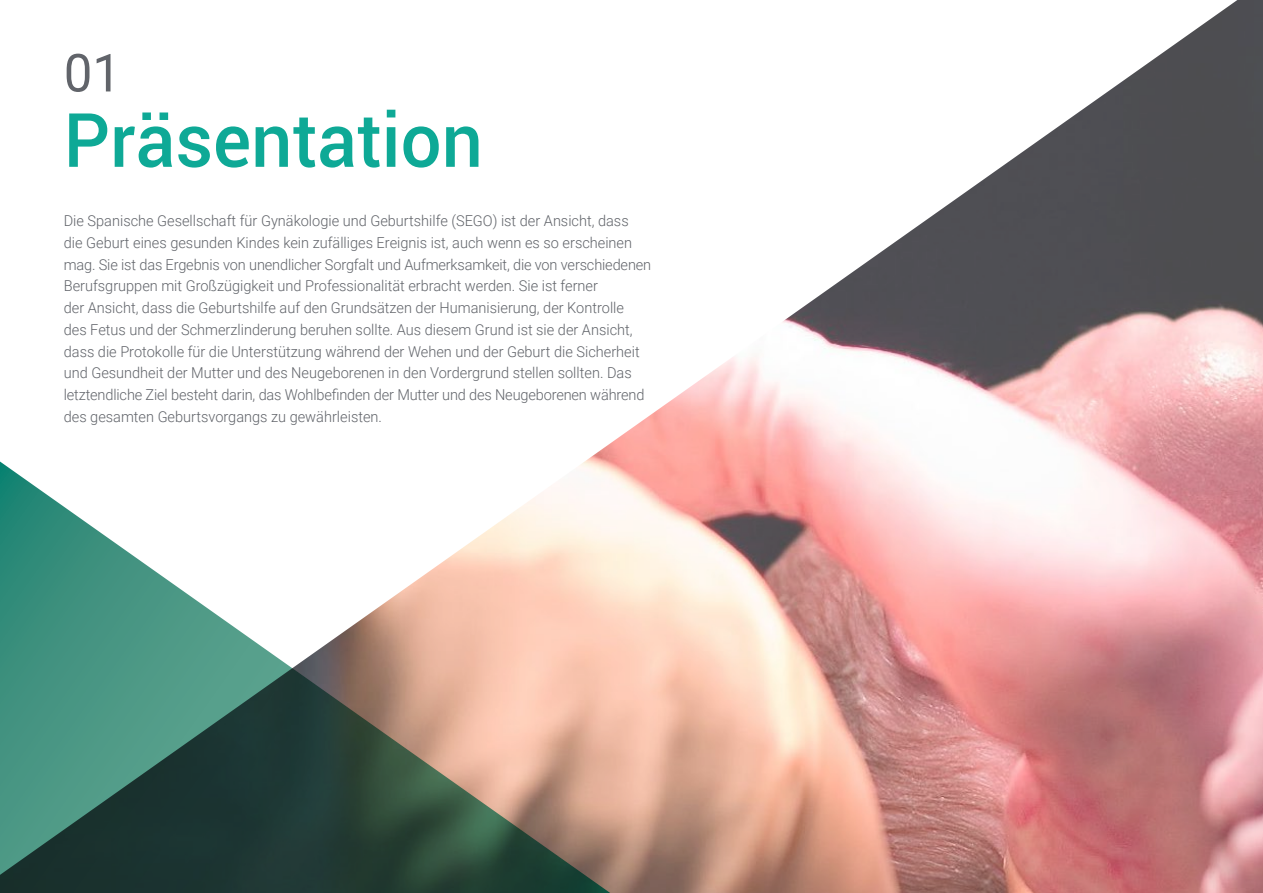
<style>
.page{position:relative;width:1263px;height:893px;background:#fff}
.page>*{position:absolute;margin:0;border:0;box-sizing:border-box;transform-origin:0 0}
.t1{font:500 75px "Roboto";color:#0ea996}
.t2{font:52.5px "Roboto";color:#61646a}
.t3{font:300 15px/21.8px "Roboto";color:#61646a}
</style>
<div class="page">
<img style="left:607px;top:0;width:656px;height:893px">
<svg style="left:0;top:446px;width:640px;height:447px"></svg>
<h2 class="t2" style="left:64px;top:36px;width:59px">01</h2>
<h1 class="t1" style="left:64px;top:87px;width:421px">Präsentation</h1>
<p class="t3" style="left:64px;top:209px;width:589px">Die Spanische Gesellschaft für Gynäkologie und Geburtshilfe (SEGO) ist der Ansicht, dass die Geburt eines gesunden Kindes kein zufälliges Ereignis ist, auch wenn es so erscheinen mag. Sie ist das Ergebnis von unendlicher Sorgfalt und Aufmerksamkeit, die von verschiedenen Berufsgruppen mit Großzügigkeit und Professionalität erbracht werden. Sie ist ferner<br>der Ansicht, dass die Geburtshilfe auf den Grundsätzen der Humanisierung, der Kontrolle<br>des Fetus und der Schmerzlinderung beruhen sollte. Aus diesem Grund ist sie der Ansicht, dass die Protokolle für die Unterstützung während der Wehen und der Geburt die Sicherheit und Gesundheit der Mutter und des Neugeborenen in den Vordergrund stellen sollten. Das letztendliche Ziel besteht darin, das Wohlbefinden der Mutter und des Neugeborenen während des gesamten Geburtsvorgangs zu gewährleisten.</p>
</div>
